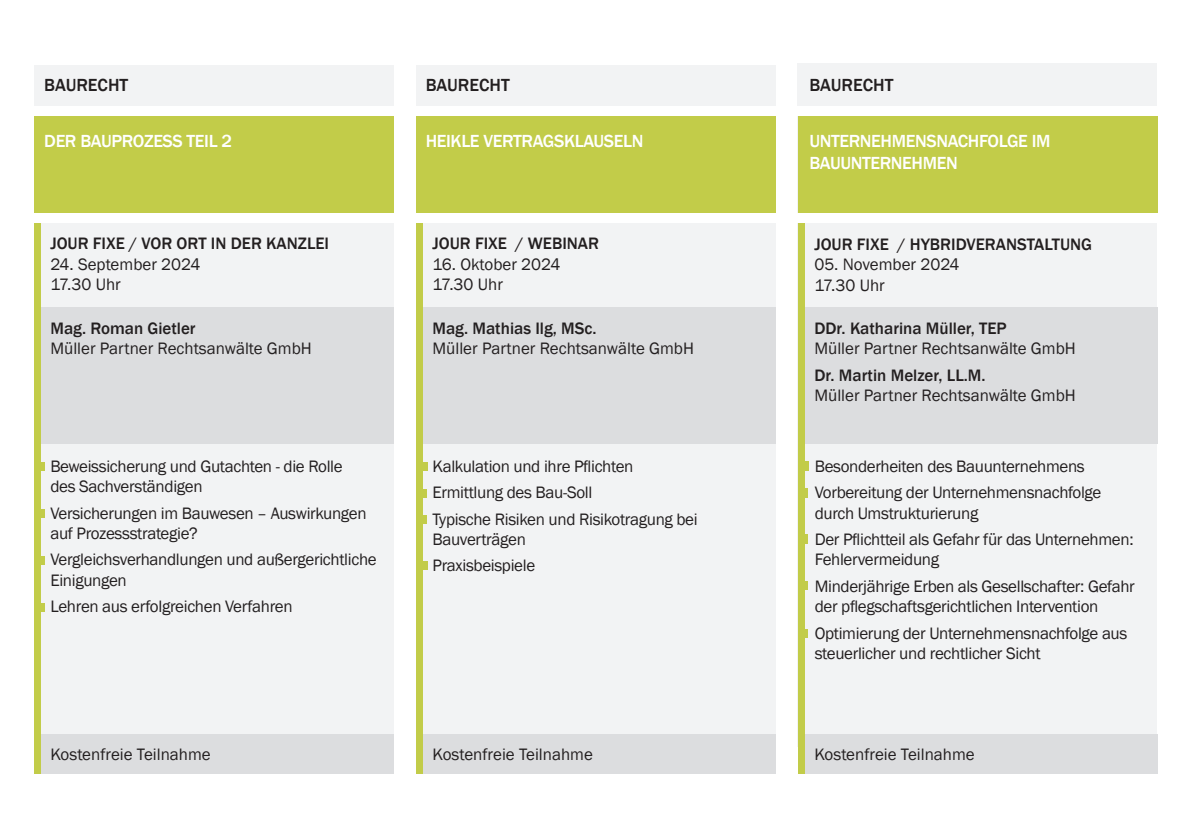
<style>
.page{position:relative;width:1191px;height:840px;background:#fff}
.page>*{position:absolute;margin:0;border:0;box-sizing:border-box;transform-origin:0 0}
.t1{font:500 18px/22px "Franklin Gothic";letter-spacing:-.02em;color:#fff}
.t2{font:500 18px "Franklin Gothic";color:#231f20}
.t3{font:17px/26.4px "Franklin Gothic";letter-spacing:-.02em;color:#231f20}
.t4{font:17px/20.4px "Franklin Gothic";color:#231f20}
.t5{font:500 17px "Franklin Gothic";color:#231f20}
</style>
<div class="page">
<div style="left:34px;top:65px;width:359px;height:682px;background:#f2f3f4"></div>
<div style="left:34px;top:733px;width:359px;height:40px;background:#dcdddf"></div>
<div style="left:797px;top:63px;width:360px;height:683px;background:#f2f3f4"></div>
<div style="left:798px;top:114px;width:359px;height:101px;background:#c2cc49"></div>
<div style="left:416px;top:65px;width:359px;height:682px;background:#f2f3f4"></div>
<div style="left:416px;top:114px;width:359px;height:101px;background:#c2cc49"></div>
<div style="left:798px;top:307px;width:359px;height:136px;background:#dcdddf"></div>
<div style="left:416px;top:307px;width:359px;height:136px;background:#dcdddf"></div>
<div style="left:34px;top:307px;width:359px;height:136px;background:#dcdddf"></div>
<div style="left:34px;top:114px;width:359px;height:101px;background:#c2cc49"></div>
<div style="left:420px;top:733px;width:355px;height:40px;background:#dcdddf"></div>
<div style="left:798px;top:733px;width:359px;height:40px;background:#dcdddf"></div>
<div style="left:798px;top:113px;width:6px;height:660px;background:#c2cc49"></div>
<div style="left:417px;top:113px;width:6px;height:660px;background:#c2cc49"></div>
<div style="left:34px;top:113px;width:6px;height:660px;background:#c2cc49"></div>
<div style="left:19px;top:213px;width:1147px;height:10px;background:#fff"></div>
<div style="left:19px;top:106px;width:1147px;height:9px;background:#fff"></div>
<div style="left:39px;top:461px;width:6px;height:9px;background:#c2cc49"></div>
<div style="left:421px;top:461px;width:6px;height:9px;background:#c2cc49"></div>
<div style="left:421px;top:489px;width:6px;height:8px;background:#c2cc49"></div>
<div style="left:421px;top:514px;width:6px;height:9px;background:#c2cc49"></div>
<div style="left:421px;top:560px;width:6px;height:9px;background:#c2cc49"></div>
<div style="left:802px;top:461px;width:6px;height:9px;background:#c2cc49"></div>
<div style="left:802px;top:487px;width:6px;height:10px;background:#c2cc49"></div>
<div style="left:802px;top:534px;width:6px;height:9px;background:#c2cc49"></div>
<div style="left:802px;top:628px;width:6px;height:9px;background:#c2cc49"></div>
<div style="left:39px;top:509px;width:6px;height:8px;background:#c2cc49"></div>
<div style="left:39px;top:555px;width:6px;height:9px;background:#c2cc49"></div>
<div style="left:39px;top:602px;width:6px;height:9px;background:#c2cc49"></div>
<div style="left:802px;top:581px;width:6px;height:9px;background:#c2cc49"></div>
<p class="t2" style="left:44px;top:74px;width:86px">BAURECHT</p>
<p class="t2" style="left:426px;top:74px;width:86px">BAURECHT</p>
<p class="t2" style="left:809px;top:74px;width:86px">BAURECHT</p>
<p class="t1" style="left:44px;top:130px;width:189px">DER BAUPROZESS TEIL 2</p>
<p class="t5" style="left:50px;top:233px;width:280px">JOUR FIXE / VOR ORT IN DER KANZLEI</p>
<p class="t4" style="left:50px;top:254px;width:151px">24. September 2024<br>17.30 Uhr</p>
<p class="t5" style="left:50px;top:317px;width:147px">Mag. Roman Gietler</p>
<p class="t4" style="left:50px;top:338px;width:263px">Müller Partner Rechtsanwälte GmbH</p>
<p class="t3" style="left:50px;top:456px;width:294px;line-height:20.4px">Beweissicherung und Gutachten - die Rolle des Sachverständigen</p>
<p class="t3" style="left:50px;top:502px;width:318px;line-height:20.4px">Versicherungen im Bauwesen – Auswirkungen auf Prozessstrategie?</p>
<p class="t3" style="left:50px;top:549px;width:328px;line-height:20.4px">Vergleichsverhandlungen und außergerichtliche<br>Einigungen</p>
<p class="t3" style="left:50px;top:593px;width:244px">Lehren aus erfolgreichen Verfahren</p>
<p class="t1" style="left:426px;top:130px;width:219px">HEIKLE VERTRAGSKLAUSELN</p>
<p class="t5" style="left:432px;top:233px;width:168px">JOUR FIXE / WEBINAR</p>
<p class="t4" style="left:432px;top:254px;width:129px">16. Oktober 2024<br>17.30 Uhr</p>
<p class="t5" style="left:432px;top:317px;width:165px">Mag. Mathias Ilg, MSc.</p>
<p class="t4" style="left:432px;top:338px;width:263px">Müller Partner Rechtsanwälte GmbH</p>
<p class="t3" style="left:432px;top:453px;width:267px">Kalkulation und ihre Pflichten<br>Ermittlung des Bau-Soll<br>Typische Risiken und Risikotragung bei</p>
<p class="t3" style="left:432px;top:526px;width:104px">Bauverträgen<br>Praxisbeispiele</p>
<p class="t1" style="left:809px;top:130px;width:243px">UNTERNEHMENSNACHFOLGE IM<br>BAUUNTERNEHMEN</p>
<p class="t5" style="left:814px;top:233px;width:279px">JOUR FIXE / HYBRIDVERANSTALTUNG</p>
<p class="t4" style="left:814px;top:255px;width:147px">05. November 2024<br>17.30 Uhr</p>
<p class="t5" style="left:814px;top:317px;width:194px">DDr. Katharina Müller, TEP</p>
<p class="t4" style="left:814px;top:338px;width:263px">Müller Partner Rechtsanwälte GmbH</p>
<p class="t5" style="left:814px;top:364px;width:173px">Dr. Martin Melzer, LL.M.</p>
<p class="t4" style="left:814px;top:385px;width:263px">Müller Partner Rechtsanwälte GmbH</p>
<p class="t3" style="left:814px;top:453px;width:288px">Besonderheiten des Bauunternehmens<br>Vorbereitung der Unternehmensnachfolge</p>
<p class="t3" style="left:814px;top:499px;width:320px">durch Umstrukturierung<br>Der Pflichtteil als Gefahr für das Unternehmen:</p>
<p class="t3" style="left:814px;top:546px;width:322px">Fehlervermeidung<br>Minderjährige Erben als Gesellschafter: Gefahr</p>
<p class="t3" style="left:814px;top:593px;width:314px">der pflegschaftsgerichtlichen Intervention<br>Optimierung der Unternehmensnachfolge aus</p>
<p class="t3" style="left:814px;top:640px;width:227px">steuerlicher und rechtlicher Sicht</p>
<p class="t4" style="left:50px;top:743px;width:162px">Kostenfreie Teilnahme</p>
<p class="t4" style="left:432px;top:743px;width:162px">Kostenfreie Teilnahme</p>
<p class="t4" style="left:814px;top:743px;width:162px">Kostenfreie Teilnahme</p>
</div>
